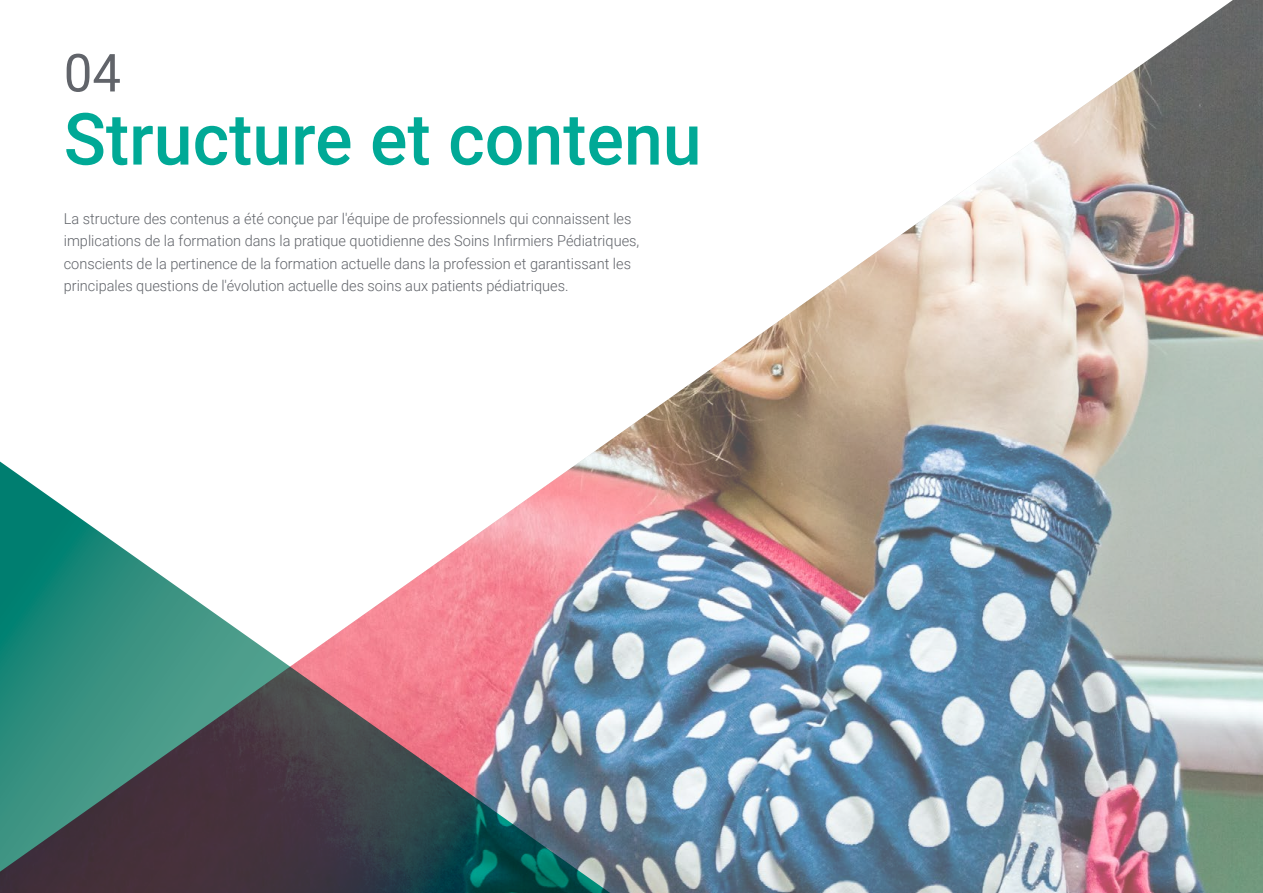
<style>
.page{position:relative;width:1263px;height:893px;background:#fff}
.page>*{position:absolute;margin:0;border:0;box-sizing:border-box;transform-origin:0 0}
.t1{font:500 72px "Roboto";color:#00a996}
.t2{font:52.5px "Roboto";color:#61646a}
.t3{font:300 15px/22.5px "Roboto";color:#61646a}
</style>
<div class="page">
<img style="left:602px;top:0;width:661px;height:893px">
<svg style="left:0;top:446px;width:640px;height:447px"></svg>
<h2 class="t2" style="left:64px;top:36px;width:59px">04</h2>
<h1 class="t1" style="left:64px;top:89px;width:639px">Structure et contenu</h1>
<p class="t3" style="left:64px;top:207px;width:577px">La structure des contenus a été conçue par l'équipe de professionnels qui connaissent les implications de la formation dans la pratique quotidienne des Soins Infirmiers Pédiatriques, conscients de la pertinence de la formation actuelle dans la profession et garantissant les principales questions de l'évolution actuelle des soins aux patients pédiatriques.</p>
</div>
